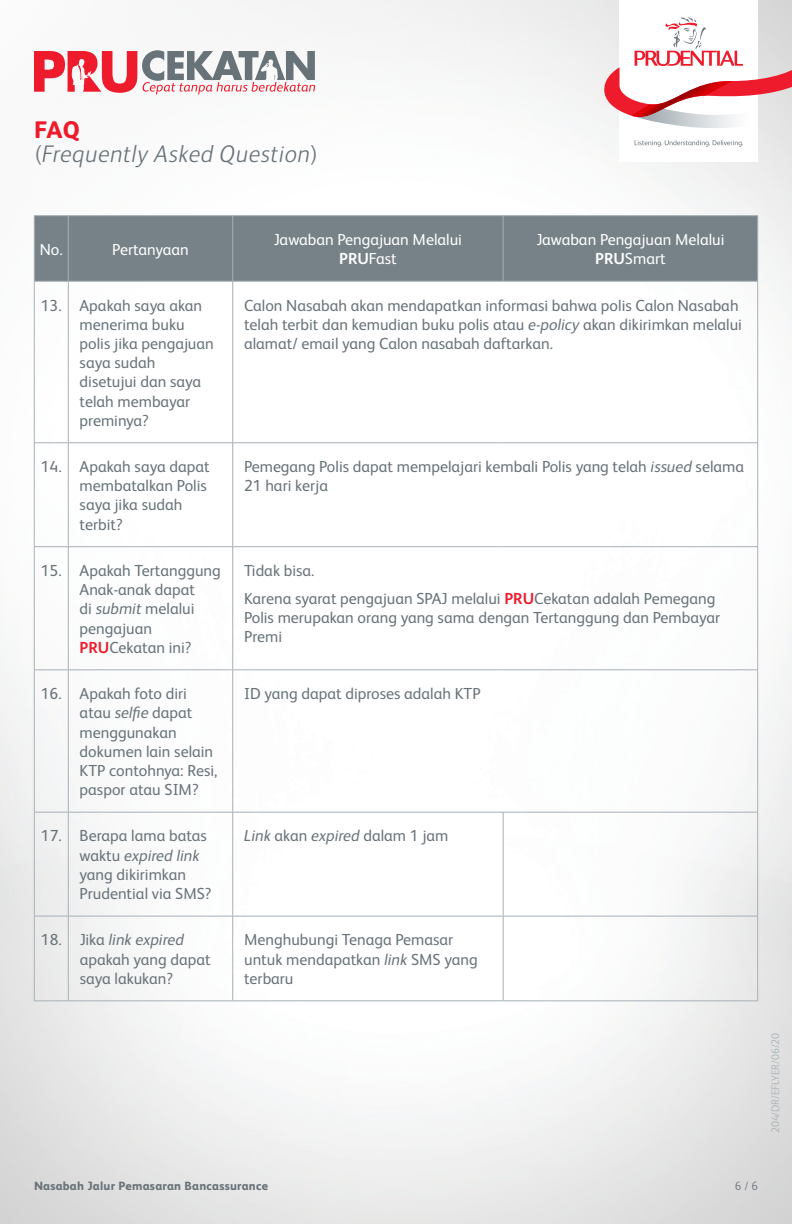
<style>
.page{position:relative;width:792px;height:1224px;background:#fff}
.page>*{position:absolute;margin:0;border:0;box-sizing:border-box;transform-origin:0 0}
.t1{font:italic 300 24px/24px "FS Albert Pro";letter-spacing:.02em;color:#687379}
.t2{font:16px/19.2px "FS Albert Pro";color:#687379}
.t3{font:16px/19.2px "FS Albert Pro";color:#fff;text-align:center}
.t4{font:800 12px "FS Albert Pro";letter-spacing:.02em;color:#687379}
.t5{font:300 12px "FS Albert Pro";color:#687379}
.t6{font:300 11px "FS Albert Pro";color:#a7b0b6}
.s1{font-weight:800;font-style:normal;color:#ee1b2c}
.s2{font-style:normal}
.s3{font-weight:700}
.s4{font-style:italic}
.s5{font-weight:700;color:#ee1b2c}
</style>
<div class="page">
<svg style="left:635px;top:140px;width:108px;height:7px"></svg>
<svg style="left:604px;top:17px;width:188px;height:111px"></svg>
<svg style="left:34px;top:50px;width:281px;height:45px"></svg>
<div style="left:35px;top:216px;width:722px;height:65px;background:#768288"></div>
<hr style="left:34px;top:215px;width:34px;height:1px;background:#a7b0b6">
<hr style="left:34px;top:216px;width:1px;height:65px;background:#a7b0b6">
<hr style="left:68px;top:215px;width:165px;height:1px;background:#a7b0b6">
<hr style="left:68px;top:216px;width:1px;height:65px;background:#a7b0b6">
<hr style="left:233px;top:215px;width:270px;height:1px;background:#a7b0b6">
<hr style="left:232px;top:216px;width:1px;height:65px;background:#a7b0b6">
<hr style="left:503px;top:215px;width:255px;height:1px;background:#a7b0b6">
<hr style="left:503px;top:216px;width:1px;height:65px;background:#a7b0b6">
<hr style="left:757px;top:216px;width:1px;height:65px;background:#a7b0b6">
<hr style="left:34px;top:281px;width:34px;height:1px;background:#a7b0b6">
<hr style="left:68px;top:281px;width:165px;height:1px;background:#a7b0b6">
<hr style="left:233px;top:281px;width:270px;height:1px;background:#a7b0b6">
<hr style="left:503px;top:281px;width:255px;height:1px;background:#a7b0b6">
<hr style="left:34px;top:281px;width:1px;height:162px;background:#a7b0b6">
<hr style="left:68px;top:281px;width:1px;height:162px;background:#a7b0b6">
<hr style="left:232px;top:281px;width:1px;height:162px;background:#a7b0b6">
<hr style="left:757px;top:281px;width:1px;height:162px;background:#a7b0b6">
<hr style="left:34px;top:442px;width:34px;height:1px;background:#a7b0b6">
<hr style="left:34px;top:443px;width:1px;height:103px;background:#a7b0b6">
<hr style="left:68px;top:442px;width:165px;height:1px;background:#a7b0b6">
<hr style="left:68px;top:443px;width:1px;height:103px;background:#a7b0b6">
<hr style="left:233px;top:442px;width:270px;height:1px;background:#a7b0b6">
<hr style="left:232px;top:443px;width:1px;height:103px;background:#a7b0b6">
<hr style="left:503px;top:442px;width:255px;height:1px;background:#a7b0b6">
<hr style="left:757px;top:443px;width:1px;height:103px;background:#a7b0b6">
<hr style="left:34px;top:546px;width:34px;height:1px;background:#a7b0b6">
<hr style="left:34px;top:547px;width:1px;height:123px;background:#a7b0b6">
<hr style="left:68px;top:546px;width:165px;height:1px;background:#a7b0b6">
<hr style="left:68px;top:547px;width:1px;height:123px;background:#a7b0b6">
<hr style="left:233px;top:546px;width:270px;height:1px;background:#a7b0b6">
<hr style="left:232px;top:547px;width:1px;height:123px;background:#a7b0b6">
<hr style="left:503px;top:546px;width:255px;height:1px;background:#a7b0b6">
<hr style="left:757px;top:547px;width:1px;height:123px;background:#a7b0b6">
<hr style="left:34px;top:669px;width:34px;height:1px;background:#a7b0b6">
<hr style="left:34px;top:670px;width:1px;height:142px;background:#a7b0b6">
<hr style="left:68px;top:669px;width:165px;height:1px;background:#a7b0b6">
<hr style="left:68px;top:670px;width:1px;height:142px;background:#a7b0b6">
<hr style="left:233px;top:669px;width:270px;height:1px;background:#a7b0b6">
<hr style="left:232px;top:670px;width:1px;height:142px;background:#a7b0b6">
<hr style="left:503px;top:669px;width:255px;height:1px;background:#a7b0b6">
<hr style="left:757px;top:670px;width:1px;height:142px;background:#a7b0b6">
<hr style="left:34px;top:812px;width:34px;height:1px;background:#a7b0b6">
<hr style="left:34px;top:812px;width:1px;height:104px;background:#a7b0b6">
<hr style="left:68px;top:812px;width:165px;height:1px;background:#a7b0b6">
<hr style="left:68px;top:812px;width:1px;height:104px;background:#a7b0b6">
<hr style="left:233px;top:812px;width:270px;height:1px;background:#a7b0b6">
<hr style="left:232px;top:812px;width:1px;height:104px;background:#a7b0b6">
<hr style="left:503px;top:812px;width:255px;height:1px;background:#a7b0b6">
<hr style="left:503px;top:812px;width:1px;height:104px;background:#a7b0b6">
<hr style="left:757px;top:812px;width:1px;height:104px;background:#a7b0b6">
<hr style="left:34px;top:916px;width:34px;height:1px;background:#a7b0b6">
<hr style="left:34px;top:916px;width:1px;height:85px;background:#a7b0b6">
<hr style="left:68px;top:916px;width:165px;height:1px;background:#a7b0b6">
<hr style="left:68px;top:916px;width:1px;height:85px;background:#a7b0b6">
<hr style="left:233px;top:916px;width:270px;height:1px;background:#a7b0b6">
<hr style="left:232px;top:916px;width:1px;height:85px;background:#a7b0b6">
<hr style="left:503px;top:916px;width:255px;height:1px;background:#a7b0b6">
<hr style="left:503px;top:916px;width:1px;height:85px;background:#a7b0b6">
<hr style="left:757px;top:916px;width:1px;height:85px;background:#a7b0b6">
<hr style="left:34px;top:1000px;width:34px;height:1px;background:#a7b0b6">
<hr style="left:68px;top:1000px;width:165px;height:1px;background:#a7b0b6">
<hr style="left:233px;top:1000px;width:270px;height:1px;background:#a7b0b6">
<hr style="left:503px;top:1000px;width:255px;height:1px;background:#a7b0b6">
<h1 class="t1" style="left:34px;top:116px;width:286px"><span class="s1">FAQ<br></span><span class="s2">(</span>Frequently Asked Question<span class="s2">)</span></h1>
<p class="t3" style="left:40px;top:238px;width:24px">No.</p>
<p class="t3" style="left:112px;top:238px;width:78px">Pertanyaan</p>
<p class="t3" style="left:274px;top:229px;width:190px">Jawaban Pengajuan Melalui<br><span class="s3">PRU</span>Fast</p>
<p class="t3" style="left:536px;top:229px;width:190px">Jawaban Pengajuan Melalui<br><span class="s3">PRU</span>Smart</p>
<p class="t2" style="left:80px;top:294px;width:136px;text-indent:-39px">13. Apakah saya akan menerima buku polis jika pengajuan saya sudah disetujui dan saya telah membayar preminya?</p>
<p class="t2" style="left:244px;top:294px;width:499px">Calon Nasabah akan mendapatkan informasi bahwa polis Calon Nasabah telah terbit dan kemudian buku polis atau <span class="s4">e-policy</span> akan dikirimkan melalui alamat/ email yang Calon nasabah daftarkan.</p>
<p class="t2" style="left:80px;top:456px;width:132px;text-indent:-39px">14. Apakah saya dapat membatalkan Polis saya jika sudah terbit?</p>
<p class="t2" style="left:244px;top:456px;width:502px">Pemegang Polis dapat mempelajari kembali Polis yang telah <span class="s4">issued</span> selama<br>21 hari kerja</p>
<p class="t2" style="left:80px;top:560px;width:143px;text-indent:-39px">15. Apakah Tertanggung<br>Anak-anak dapat<br>di <span class="s4">submit</span> melalui pengajuan<br><span class="s5">PRU</span>Cekatan ini?</p>
<p class="t2" style="left:244px;top:556px;width:473px;line-height:27.6px">Tidak bisa.<br>Karena syarat pengajuan SPAJ melalui <span class="s5">PRU</span>Cekatan adalah Pemegang</p>
<p class="t2" style="left:244px;top:606px;width:478px">Polis merupakan orang yang sama dengan Tertanggung dan Pembayar<br>Premi</p>
<p class="t2" style="left:80px;top:683px;width:139px;text-indent:-39px">16. Apakah foto diri atau <span class="s4">selfie</span> dapat menggunakan dokumen lain selain<br>KTP contohnya: Resi, paspor atau SIM?</p>
<p class="t2" style="left:244px;top:683px;width:238px">ID yang dapat diproses adalah KTP</p>
<p class="t2" style="left:80px;top:825px;width:134px;text-indent:-39px">17. Berapa lama batas waktu <span class="s4">expired link </span>yang dikirimkan<br>Prudential via SMS?</p>
<p class="t2" style="left:244px;top:825px;width:206px"><span class="s4">Link</span> akan <span class="s4">expired</span> dalam 1 jam</p>
<p class="t2" style="left:80px;top:929px;width:133px;text-indent:-39px">18. Jika <span class="s4">link expired </span>apakah yang dapat saya lakukan?</p>
<p class="t2" style="left:244px;top:929px;width:235px">Menghubungi Tenaga Pemasar untuk mendapatkan <span class="s4">link</span> SMS yang terbaru</p>
<p class="t6" style="left:768px;top:1133px;width:102px;rotate:-90deg">204/DR/EFLYER/06/20</p>
<p class="t4" style="left:34px;top:1177px;width:236px">Nasabah Jalur Pemasaran Bancassurance</p>
<p class="t5" style="left:735px;top:1178px;width:25px">6 / 6</p>
</div>
